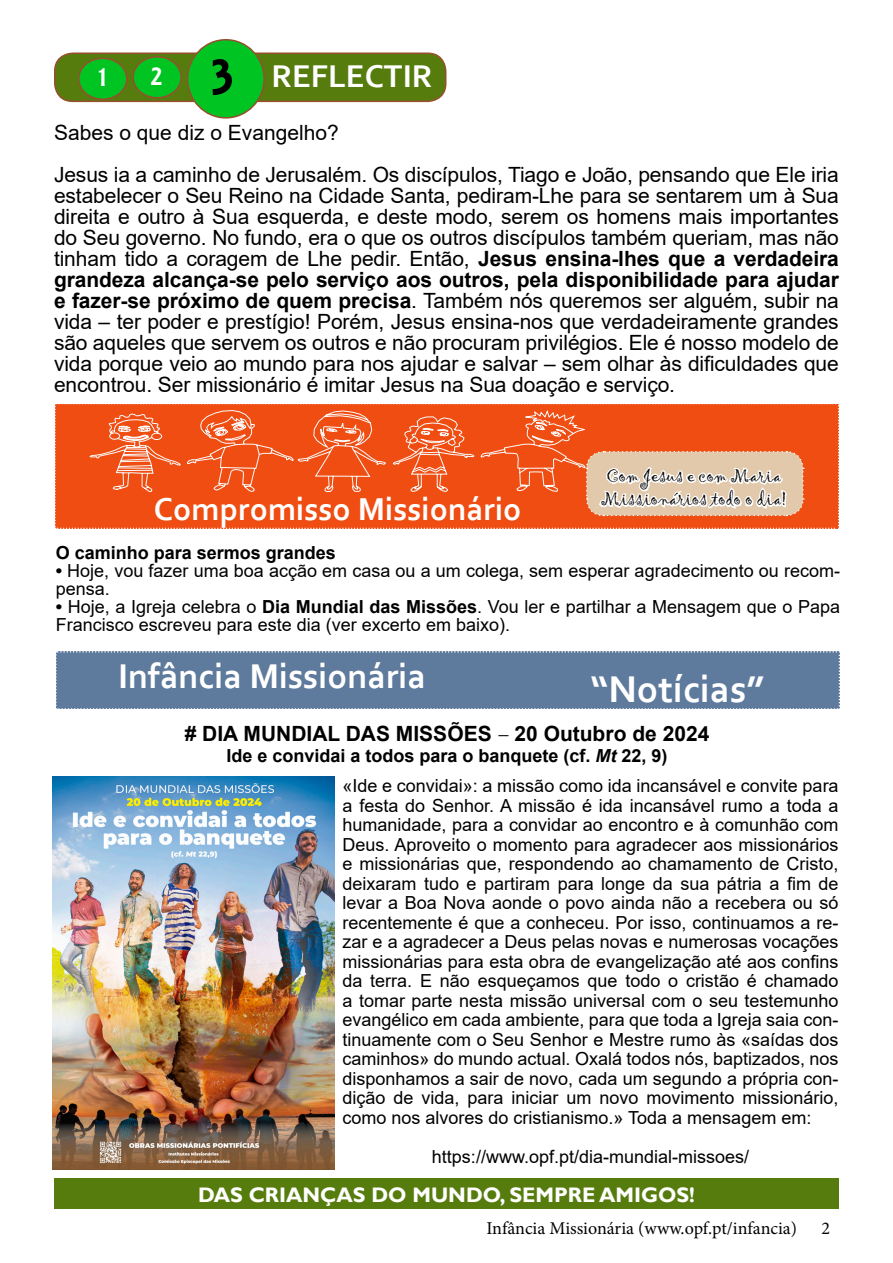
<style>
.page{position:relative;width:893px;height:1263px;background:#fff}
.page>*{position:absolute;margin:0;border:0;box-sizing:border-box;transform-origin:0 0}
.t1{font:700 39px "Corbel";color:#fff}
.t2{font:700 36px "Corbel";color:#fff}
.t3{font:700 33.15px "Corbel";color:#fff}
.t4{font:700 33px "Corbel";color:#fff}
.t5{font:27px "ARESSENCE";color:#fff}
.t6{font:21px/21px "Arial";letter-spacing:-.005em;color:#000}
.t7{font:700 21px "Arial";color:#000}
.t8{font:700 21px "Gill Sans";color:#fff}
.t9{font:19.35px/23.2px "Gigi";color:#000;text-align:center}
.t10{font:18px/19.5px "Arial";color:#000}
.t11{font:700 18px "Arial";color:#000}
.t12{font:18px "Minion Pro";color:#000}
.s1{font-family:"ARESSENCE";font-weight:400;font-size:27px}
.s2{font-family:"ARESSENCE";font-weight:400;font-size:54px;color:#000}
.s3{font-weight:700}
.s4{font-family:"Minion Pro";font-weight:400}
.s5{font-style:italic}
</style>
<div class="page">
<div style="left:55px;top:53px;width:391px;height:48px;background:#577c0e;border-radius:18px"></div>
<div style="left:54px;top:53px;width:392px;height:49px;border:2px solid #974f2e;border-radius:18px"></div>
<div style="left:188px;top:40px;width:76px;height:78px;background:#00c421;border-radius:50%"></div>
<div style="left:187px;top:39px;width:78px;height:80px;border:2px solid #974f2e;border-radius:50%"></div>
<div style="left:79px;top:58px;width:48px;height:41px;background:#00c421;border-radius:50%"></div>
<div style="left:78px;top:58px;width:50px;height:42px;border:2px solid #974f2e;border-radius:50%"></div>
<div style="left:133px;top:57px;width:48px;height:41px;background:#00c421;border-radius:50%"></div>
<div style="left:132px;top:56px;width:50px;height:42px;border:2px solid #974f2e;border-radius:50%"></div>
<svg style="left:55px;top:404px;width:784px;height:125px;background:#ee6937"></svg>
<div style="left:56px;top:651px;width:784px;height:58px;background:#5e7a9d"></div>
<div style="left:54px;top:1178px;width:785px;height:31px;background:#577c0e"></div>
<img style="left:52px;top:776px;width:283px;height:393px">
<h3 class="t5" style="left:98px;top:62px;width:9px">1</h3>
<h3 class="t4" style="left:150px;top:55px;width:284px"><span class="s1">2</span> <span class="s2">3</span> REFLECTIR</h3>
<p class="t6" style="left:54px;top:111px;width:786px;line-height:42px">Sabes o que diz o Evangelho?<br>Jesus ia a caminho de Jerusalém. Os discípulos, Tiago e João, pensando que Ele iria</p>
<p class="t6" style="left:54px;top:185px;width:786px;text-align:justify">estabelecer o Seu Reino na Cidade Santa, pediram-Lhe para se sentarem um à Sua direita e outro à Sua esquerda, e deste modo, serem os homens mais importantes do Seu governo. No fundo, era o que os outros discípulos também queriam, mas não tinham tido a coragem de Lhe pedir. Então, <span class="s3">Jesus ensina-lhes que a verdadeira grandeza alcança-se pelo serviço aos outros, pela disponibilidade para ajudar e fazer-se próximo de quem precisa</span>. Também nós queremos ser alguém, subir na vida – ter poder e prestígio! Porém, Jesus ensina-nos que verdadeiramente grandes são aqueles que servem os outros e não procuram privilégios. Ele é nosso modelo de vida porque veio ao mundo para nos ajudar e salvar – sem olhar às dificuldades que encontrou. Ser missionário é imitar Jesus na Sua doação e serviço.</p>
<p class="t9" style="left:601px;top:465px;width:188px">Com Jesus e com Maria<br>Missionários todo o dia!</p>
<h3 class="t3" style="left:154px;top:488px;width:369px">Compromisso Missionário</h3>
<p class="t11" style="left:56px;top:540px;width:282px">O caminho para sermos grandes</p>
<p class="t10" style="left:56px;top:562px;width:786px;line-height:18px"><span class="s3">•</span> Hoje, vou fazer uma boa acção em casa ou a um colega, sem esperar agradecimento ou recom&shy;pensa.</p>
<p class="t10" style="left:56px;top:598px;width:786px;line-height:18px"><span class="s3">•</span> Hoje, a Igreja celebra o <span class="s3">Dia Mundial das Missões</span>. Vou ler e partilhar a Mensagem que o Papa<br>Francisco escreveu para este dia (ver excerto em baixo).</p>
<h2 class="t2" style="left:118px;top:654px;width:309px">Infância Missionária</h2>
<h1 class="t1" style="left:591px;top:665px;width:175px">“Notícias”</h1>
<p class="t7" style="left:185px;top:719px;width:526px"># DIA MUNDIAL DAS MISSÕES <span class="s4">−</span> 20 Outubro de 2024</p>
<p class="t11" style="left:226px;top:743px;width:443px">Ide e convidai a todos para o banquete (cf. <span class="s5">Mt</span> 22, 9)</p>
<p class="t10" style="left:342px;top:776px;width:498px;text-align:justify">«Ide e convidai»: a missão como ida incansável e convite para a festa do Senhor. A missão é ida incansável rumo a toda a humanidade, para a convidar ao encontro e à comunhão com Deus. Aproveito o momento para agradecer aos missionários e missionárias que, respondendo ao chamamento de Cristo, deixaram tudo e partiram para longe da sua pátria a fim de levar a Boa Nova aonde o povo ainda não a recebera ou só recentemente é que a conheceu. Por isso, continuamos a re&shy;zar e a agradecer a Deus pelas novas e numerosas vocações missionárias para esta obra de evangelização até aos confins da terra. E não esqueçamos que todo o cristão é chamado a tomar parte nesta missão universal com o seu testemunho evangélico em cada ambiente, para que toda a Igreja saia con&shy;tinuamente com o Seu Senhor e Mestre rumo às «saídas dos caminhos» do mundo actual. Oxalá todos nós, baptizados, nos disponhamos a sair de novo, cada um segundo a própria con&shy;dição de vida, para iniciar um novo movimento missionário, como nos alvores do cristianismo.» Toda a mensagem em:</p>
<p class="t10" style="left:432px;top:1146px;width:319px">https://www.opf.pt/dia-mundial-missoes/</p>
<p class="t8" style="left:198px;top:1183px;width:498px">DAS CRIANÇAS DO MUNDO, SEMPRE AMIGOS!</p>
<p class="t12" style="left:486px;top:1216px;width:312px">Infância Missionária (www.opf.pt/infancia)</p>
<p class="t12" style="left:822px;top:1216px;width:10px">2</p>
</div>
